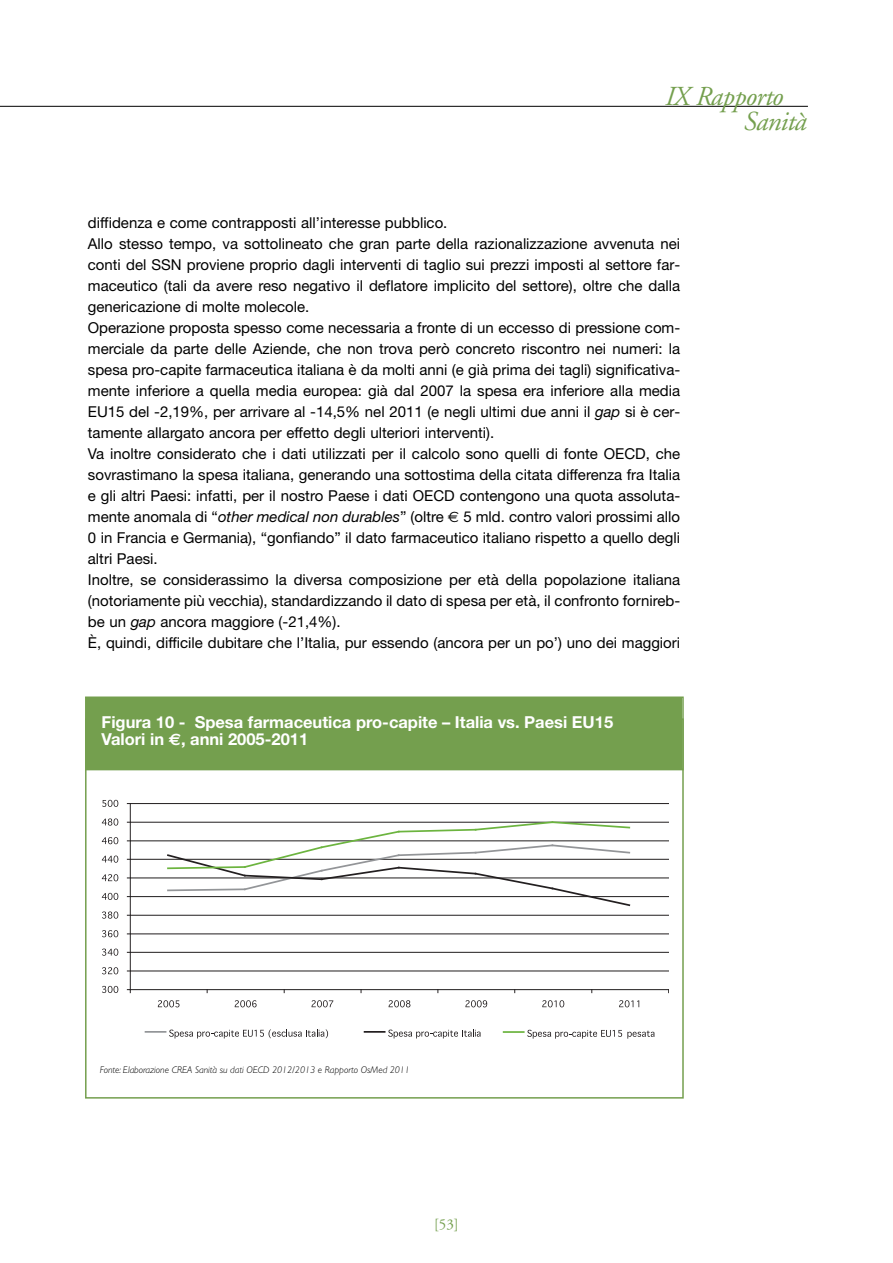
<style>
.page{position:relative;width:893px;height:1263px;background:#fff}
.page>*{position:absolute;margin:0;border:0;box-sizing:border-box;transform-origin:0 0}
.t1{font:italic 27.45px/24.6px "Adobe Garamond";letter-spacing:-.025em;color:#749f4e}
.t2{font:700 16.5px/16.5px "Helvetica Neue";color:#fff}
.t3{font:15px/21px "Helvetica Neue";color:#000}
.t4{font:15px "Adobe Garamond";color:#749f4e}
.t5{font:italic 300 9.75px "Gill Sans";letter-spacing:-.005em;color:#000}
.s1{font-style:italic}
.s2{font-family:"Euro Sans"}
</style>
<div class="page">
<hr style="left:0;top:106px;width:808px;height:1px;background:#000">
<div style="left:87px;top:698px;width:595px;height:71px;background:#749f4e"></div>
<div style="left:85px;top:696px;width:599px;height:74px;border:2px solid #749f4e"></div>
<hr style="left:130px;top:971px;width:539px;height:1px;background:#231f20">
<hr style="left:130px;top:952px;width:539px;height:1px;background:#231f20">
<hr style="left:130px;top:934px;width:539px;height:1px;background:#231f20">
<hr style="left:130px;top:915px;width:539px;height:1px;background:#231f20">
<hr style="left:130px;top:896px;width:539px;height:1px;background:#231f20">
<hr style="left:130px;top:878px;width:539px;height:1px;background:#231f20">
<hr style="left:130px;top:859px;width:539px;height:1px;background:#231f20">
<hr style="left:130px;top:840px;width:539px;height:1px;background:#231f20">
<hr style="left:130px;top:822px;width:539px;height:1px;background:#231f20">
<hr style="left:130px;top:803px;width:539px;height:1px;background:#231f20">
<hr style="left:130px;top:803px;width:1px;height:187px;background:#231f20">
<hr style="left:130px;top:989px;width:539px;height:1px;background:#231f20">
<svg style="left:166px;top:821px;width:465px;height:86px"></svg>
<svg style="left:102px;top:986px;width:16px;height:7px"></svg>
<svg style="left:102px;top:967px;width:16px;height:7px"></svg>
<svg style="left:102px;top:948px;width:16px;height:8px"></svg>
<svg style="left:102px;top:930px;width:16px;height:7px"></svg>
<svg style="left:102px;top:911px;width:16px;height:8px"></svg>
<svg style="left:102px;top:893px;width:16px;height:7px"></svg>
<svg style="left:102px;top:874px;width:16px;height:7px"></svg>
<svg style="left:102px;top:855px;width:16px;height:8px"></svg>
<svg style="left:102px;top:837px;width:16px;height:7px"></svg>
<svg style="left:102px;top:818px;width:16px;height:8px"></svg>
<svg style="left:102px;top:800px;width:16px;height:7px"></svg>
<svg style="left:158px;top:1000px;width:21px;height:7px"></svg>
<svg style="left:235px;top:1000px;width:22px;height:7px"></svg>
<svg style="left:312px;top:1000px;width:21px;height:7px"></svg>
<svg style="left:389px;top:1000px;width:21px;height:7px"></svg>
<svg style="left:465px;top:1000px;width:22px;height:7px"></svg>
<svg style="left:542px;top:1000px;width:22px;height:7px"></svg>
<svg style="left:619px;top:1000px;width:20px;height:7px"></svg>
<hr style="left:146px;top:1031px;width:20px;height:2px;background:#939598">
<svg style="left:169px;top:1029px;width:159px;height:9px"></svg>
<hr style="left:365px;top:1031px;width:20px;height:2px;background:#231f20">
<svg style="left:388px;top:1029px;width:93px;height:9px"></svg>
<hr style="left:504px;top:1031px;width:20px;height:2px;background:#6cb43f">
<svg style="left:527px;top:1030px;width:128px;height:9px"></svg>
<h1 class="t1" style="left:743px;top:86px;width:64px;text-indent:-79px">IX Rapporto<br>Sanità</h1>
<p class="t3" style="left:88px;top:213px;width:594px">diffidenza e come contrapposti all’interesse pubblico.<br>Allo stesso tempo, va sottolineato che gran parte della razionalizzazione avvenuta nei conti del SSN proviene proprio dagli interventi di taglio sui prezzi imposti al settore far&shy;maceutico (tali da avere reso negativo il deflatore implicito del settore), oltre che dalla genericazione di molte molecole.<br>Operazione proposta spesso come necessaria a fronte di un eccesso di pressione com&shy;merciale da parte delle Aziende, che non trova però concreto riscontro nei numeri: la spesa pro-capite farmaceutica italiana è da molti anni (e già prima dei tagli) significativa&shy;mente inferiore a quella media europea: già dal 2007 la spesa era inferiore alla media EU15 del -2,19%, per arrivare al -14,5% nel 2011 (e negli ultimi due anni il <span class="s1">gap</span> si è cer&shy;tamente allargato ancora per effetto degli ulteriori interventi).<br>Va inoltre considerato che i dati utilizzati per il calcolo sono quelli di fonte OECD, che sovrastimano la spesa italiana, generando una sottostima della citata differenza fra Italia e gli altri Paesi: infatti, per il nostro Paese i dati OECD contengono una quota assoluta&shy;mente anomala di “<span class="s1">other medical non durables</span>” (oltre <span class="s2">€</span> 5 mld. contro valori prossimi allo 0 in Francia e Germania), “gonfiando” il dato farmaceutico italiano rispetto a quello degli altri Paesi.<br>Inoltre, se considerassimo la diversa composizione per età della popolazione italiana (notoriamente più vecchia), standardizzando il dato di spesa per età, il confronto fornireb&shy;be un <span class="s1">gap</span> ancora maggiore (-21,4%).<br>È, quindi, difficile dubitare che l’Italia, pur essendo (ancora per un po’) uno dei maggiori</p>
<p class="t2" style="left:102px;top:716px;width:513px">Figura 10 - Spesa farmaceutica pro-capite – Italia vs. Paesi EU15<br>Valori in <span class="s2">€</span>, anni 2005-2011</p>
<p class="t5" style="left:100px;top:1066px;width:312px">Fonte: Elaborazione CREA Sanità su dati OECD 2012/2013 e Rapporto OsMed 2011</p>
<p class="t4" style="left:434px;top:1218px;width:26px">[53]</p>
</div>
